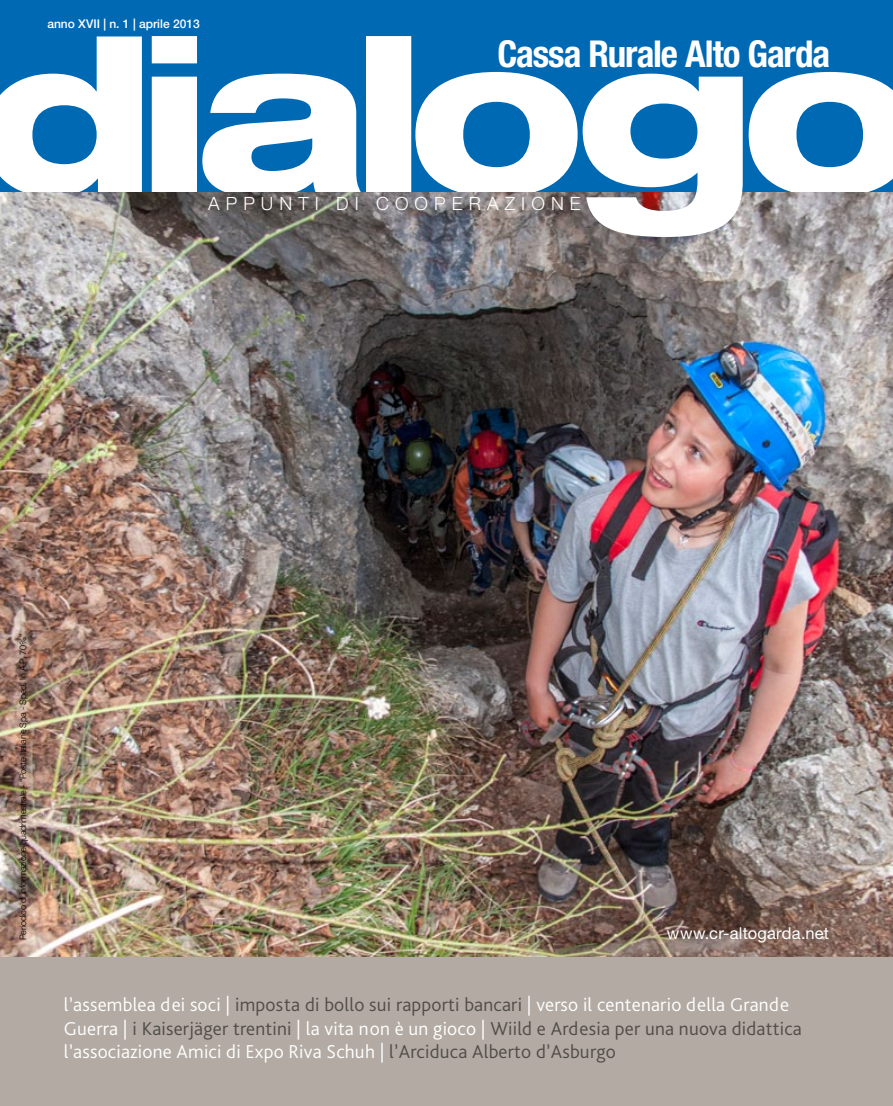
<style>
.page{position:relative;width:893px;height:1106px;background:#fff}
.page>*{position:absolute;margin:0;border:0;box-sizing:border-box;transform-origin:0 0}
.t1{font:700 condensed 37.05px "Helvetica Neue LT Std";letter-spacing:-.03em;color:#fff}
.Testo{font:300 19.5px/23.4px "Bliss Pro";letter-spacing:.01em;color:#514c48}
.Testo-2{font:300 19.5px "Bliss Pro";letter-spacing:.01em;color:#fff}
.t2{font:300 18.3px "Helvetica Neue LT Std";letter-spacing:.335em;color:#fff}
.Titolo{font:16.5px "Helvetica Neue LT Std";letter-spacing:.01em;color:#fff}
.t3{font:500 12px "Helvetica Neue LT Std";color:#fff}
.t4{font:300 9px "Helvetica Neue LT Std";letter-spacing:-.02em;color:#000}
.s1{color:#fff}
.s2{color:#514c48}
</style>
<div class="page">
<img style="left:0;top:191px;width:893px;height:766px">
<svg style="left:572px;top:191px;width:187px;height:46px"></svg>
<div style="left:0;top:0;width:893px;height:191px;background:#0069b4"></div>
<svg style="left:0;top:36px;width:893px;height:155px;fill:#fff"></svg>
<div style="left:0;top:957px;width:893px;height:149px;background:#b2aaa3"></div>
<p class="t3" style="left:47px;top:16px;width:154px">anno XVII | n. 1 | aprile 2013</p>
<p class="t1" style="left:497px;top:31px;width:334px">Cassa Rurale Alto Garda</p>
<p class="t2" style="left:208px;top:193px;width:374px">APPUNTI DI COOPERAZIONE</p>
<p class="t4" style="left:17px;top:940px;width:307px;rotate:-90deg">Periodico di informazione quadrimestrale - “Poste Italiane Spa - Sped. In A.P. 70%”</p>
<p class="Titolo" style="left:667px;top:923px;width:164px">www.cr-altogarda.net</p>
<p class="Testo" style="left:64px;top:992px;width:739px"><span class="s1">l’assemblea dei soci |</span> imposta di bollo sui rapporti bancari <span class="s1">| verso il centenario della Grande<br>Guerra |</span> i Kaiserjäger trentini <span class="s1">| la vita non è un gioco |</span> Wiild e Ardesia per una nuova didattica</p>
<p class="Testo-2" style="left:64px;top:1039px;width:554px">l’associazione Amici di Expo Riva Schuh | <span class="s2">l’Arciduca Alberto d’Asburgo</span></p>
</div>
